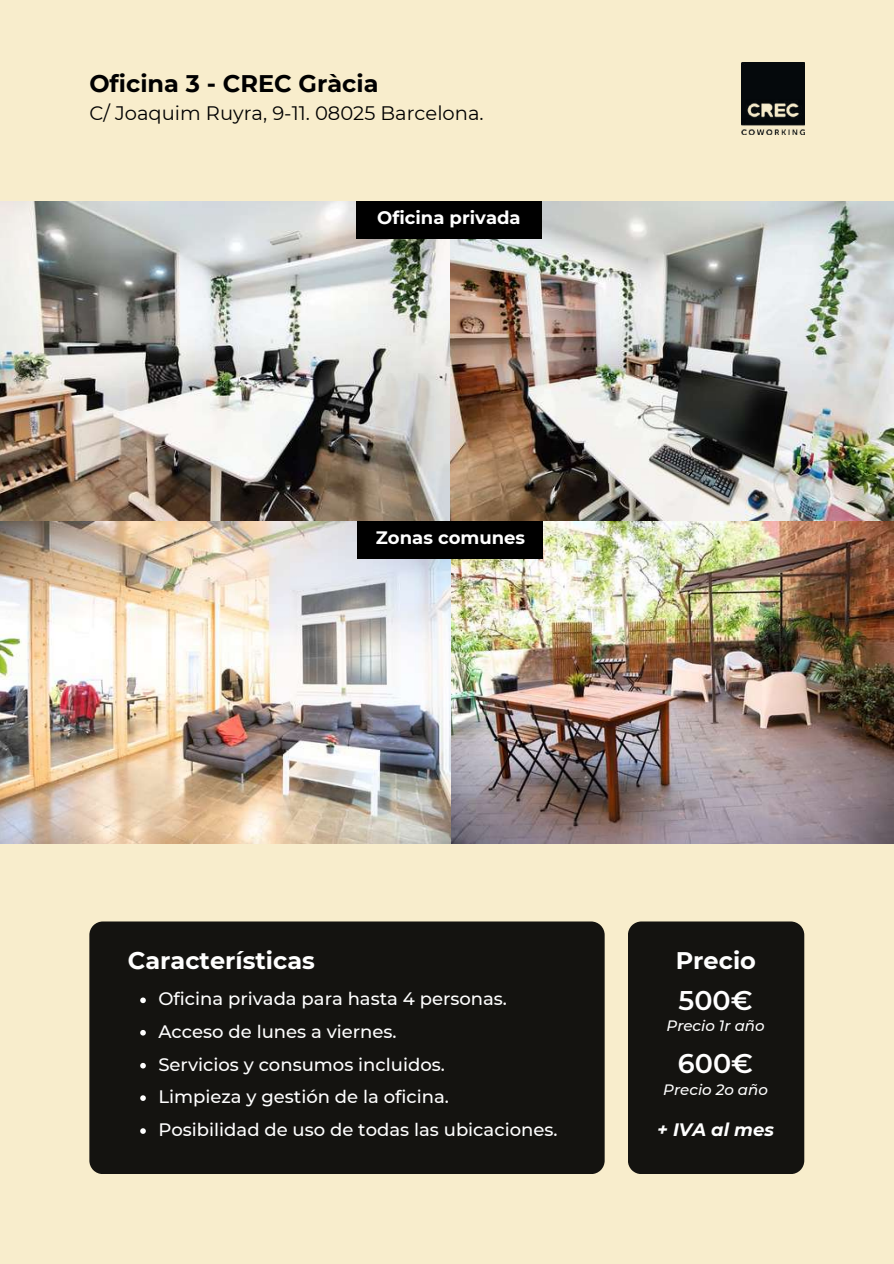
<style>
.page{position:relative;width:894px;height:1264px;background:#fff}
.page>*{position:absolute;margin:0;border:0;box-sizing:border-box;transform-origin:0 0}
.t1{font:600 27px "Montserrat";color:#fff}
.t2{font:700 24px "Montserrat";color:#fff}
.t3{font:700 24px "Montserrat";color:#000}
.t4{font:19.5px "Montserrat";color:#000}
.t5{font:500 18px/32.7px "Montserrat";color:#fff}
.t6{font:700 18px "Montserrat";color:#fff}
.t7{font:italic 700 18px "Montserrat";color:#fff}
.t8{font:italic 500 15px "Montserrat";color:#fff}
</style>
<div class="page">
<div style="left:0;top:0;width:893px;height:1263px;background:#f8edcc"></div>
<img style="left:449px;top:201px;width:444px;height:320px">
<img style="left:0;top:201px;width:449px;height:320px">
<div style="left:89px;top:921px;width:515px;height:253px;background:#141310"></div>
<img style="left:0;top:521px;width:893px;height:322px">
<div style="left:628px;top:921px;width:176px;height:253px;background:#141310"></div>
<svg style="left:140px;top:997px;width:6px;height:6px"></svg>
<svg style="left:140px;top:1029px;width:6px;height:6px"></svg>
<svg style="left:140px;top:1062px;width:6px;height:6px"></svg>
<div style="left:358px;top:521px;width:185px;height:37px;background:#000"></div>
<div style="left:356px;top:201px;width:185px;height:37px;background:#000"></div>
<svg style="left:140px;top:1128px;width:6px;height:5px"></svg>
<svg style="left:140px;top:1095px;width:6px;height:5px"></svg>
<img style="left:741px;top:62px;width:63px;height:72px">
<h2 class="t3" style="left:89px;top:68px;width:290px">Oficina 3 - CREC Gràcia</h2>
<p class="t4" style="left:89px;top:101px;width:396px">C/ Joaquim Ruyra, 9-11. 08025 Barcelona.</p>
<p class="t6" style="left:377px;top:206px;width:145px">Oficina privada</p>
<p class="t6" style="left:376px;top:526px;width:151px">Zonas comunes</p>
<h2 class="t2" style="left:128px;top:945px;width:188px">Características</h2>
<p class="t5" style="left:158px;top:982px;width:350px">Oficina privada para hasta 4 personas.<br>Acceso de lunes a viernes.<br>Servicios y consumos incluidos.</p>
<p class="t5" style="left:158px;top:1080px;width:292px">Limpieza y gestión de la oficina.</p>
<p class="t5" style="left:158px;top:1113px;width:400px">Posibilidad de uso de todas las ubicaciones.</p>
<h2 class="t2" style="left:675px;top:945px;width:82px">Precio</h2>
<h1 class="t1" style="left:678px;top:984px;width:76px">500€</h1>
<p class="t8" style="left:666px;top:1016px;width:100px">Precio 1r año</p>
<h1 class="t1" style="left:677px;top:1047px;width:77px">600€</h1>
<p class="t8" style="left:663px;top:1080px;width:106px">Precio 2o año</p>
<p class="t7" style="left:657px;top:1118px;width:118px">+ IVA al mes</p>
</div>
